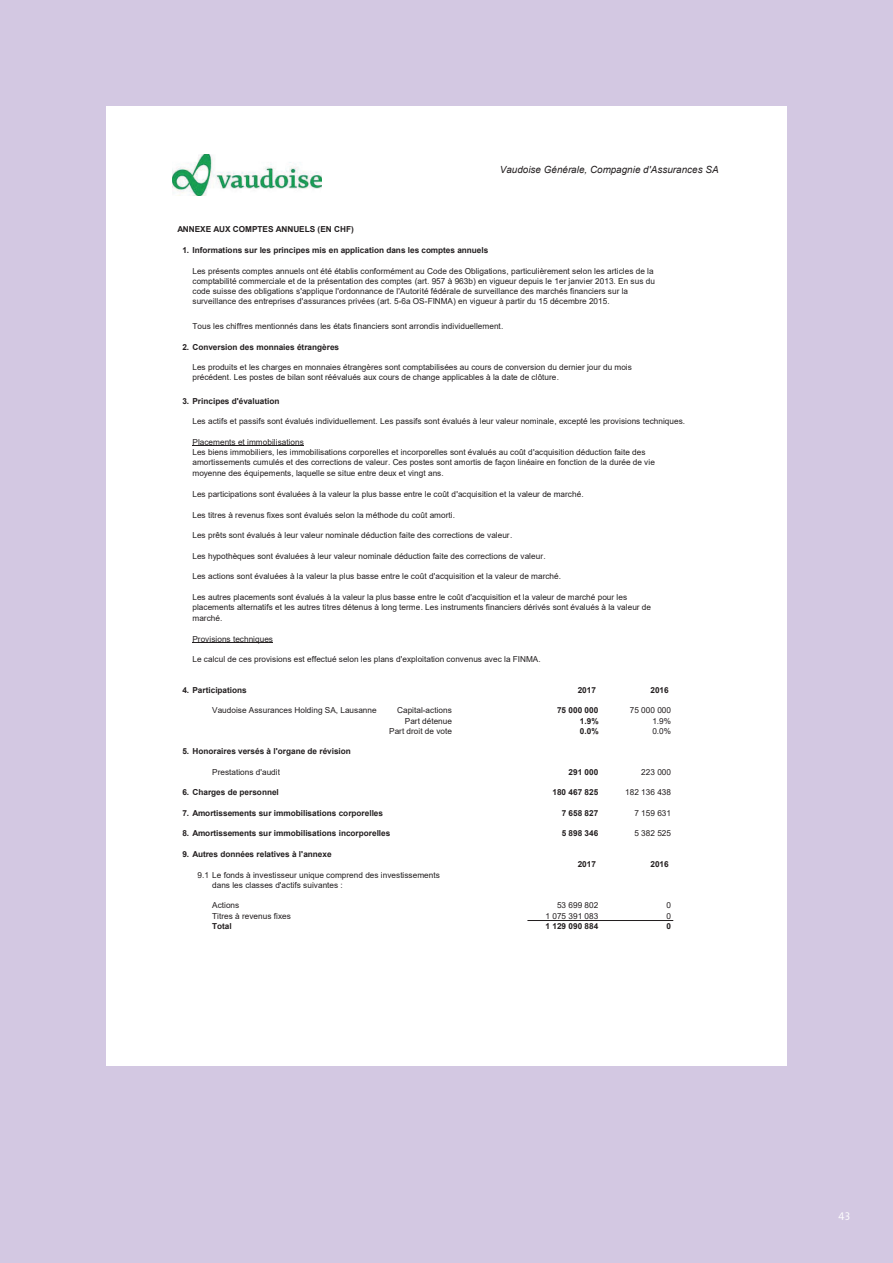
<style>
.page{position:relative;width:893px;height:1263px;background:#d3c8e2}
.page>*{position:absolute;margin:0;border:0;box-sizing:border-box;transform-origin:0 0}
.t1{font:11.25px "The Sans Semi Light Caps";color:#fff}
.t2{font:italic 9.9px "Arial";letter-spacing:.005em;color:#231f20}
.t3{font:8.25px/10.2px "Arial";color:#231f20}
.t4{font:700 8.25px "Arial";color:#231f20}
</style>
<div class="page">
<div style="left:106px;top:106px;width:681px;height:960px;background:#fff"></div>
<img style="left:172px;top:154px;width:149px;height:42px">
<hr style="left:192px;top:446px;width:112px;height:1px;background:#231f20">
<hr style="left:192px;top:642px;width:81px;height:1px;background:#231f20">
<hr style="left:528px;top:920px;width:145px;height:1px;background:#231f20">
<p class="t2" style="left:500px;top:163px;width:220px">Vaudoise Générale, Compagnie d'Assurances SA</p>
<p class="t4" style="left:177px;top:224px;width:178px">ANNEXE AUX COMPTES ANNUELS (EN CHF)</p>
<p class="t4" style="left:182px;top:244px;width:307px">1. Informations sur les principes mis en application dans les comptes annuels</p>
<p class="t3" style="left:192px;top:266px;width:464px">Les présents comptes annuels ont été établis conformément au Code des Obligations, particulièrement selon les articles de la comptabilité commerciale et de la présentation des comptes (art. 957 à 963b) en vigueur depuis le 1er janvier 2013. En sus du code suisse des obligations s'applique l'ordonnance de l'Autorité fédérale de surveillance des marchés financiers sur la surveillance des entreprises d'assurances privées (art. 5-6a OS-FINMA) en vigueur à partir du 15 décembre 2015.</p>
<p class="t3" style="left:192px;top:321px;width:313px">Tous les chiffres mentionnés dans les états financiers sont arrondis individuellement.</p>
<p class="t4" style="left:182px;top:341px;width:158px">2. Conversion des monnaies étrangères</p>
<p class="t3" style="left:192px;top:362px;width:441px">Les produits et les charges en monnaies étrangères sont comptabilisées au cours de conversion du dernier jour du mois précédent. Les postes de bilan sont réévalués aux cours de change applicables à la date de clôture.</p>
<p class="t4" style="left:182px;top:395px;width:99px">3. Principes d'évaluation</p>
<p class="t3" style="left:192px;top:416px;width:494px">Les actifs et passifs sont évalués individuellement. Les passifs sont évalués à leur valeur nominale, excepté les provisions techniques.</p>
<p class="t3" style="left:192px;top:437px;width:113px">Placements et immobilisations</p>
<p class="t3" style="left:192px;top:447px;width:464px">Les biens immobiliers, les immobilisations corporelles et incorporelles sont évalués au coût d'acquisition déduction faite des amortissements cumulés et des corrections de valeur. Ces postes sont amortis de façon linéaire en fonction de la durée de vie moyenne des équipements, laquelle se situe entre deux et vingt ans.</p>
<p class="t3" style="left:192px;top:489px;width:393px">Les participations sont évaluées à la valeur la plus basse entre le coût d'acquisition et la valeur de marché.</p>
<p class="t3" style="left:192px;top:510px;width:264px">Les titres à revenus fixes sont évalués selon la méthode du coût amorti.</p>
<p class="t3" style="left:192px;top:530px;width:321px">Les prêts sont évalués à leur valeur nominale déduction faite des corrections de valeur.</p>
<p class="t3" style="left:192px;top:551px;width:355px">Les hypothèques sont évaluées à leur valeur nominale déduction faite des corrections de valeur.</p>
<p class="t3" style="left:192px;top:571px;width:370px">Les actions sont évaluées à la valeur la plus basse entre le coût d'acquisition et la valeur de marché.</p>
<p class="t3" style="left:192px;top:592px;width:460px">Les autres placements sont évalués à la valeur la plus basse entre le coût d'acquisition et la valeur de marché pour les placements alternatifs et les autres titres détenus à long terme. Les instruments financiers dérivés sont évalués à la valeur de marché.</p>
<p class="t3" style="left:192px;top:633px;width:82px">Provisions techniques</p>
<p class="t3" style="left:192px;top:654px;width:350px">Le calcul de ces provisions est effectué selon les plans d'exploitation convenus avec la FINMA.</p>
<p class="t4" style="left:182px;top:684px;width:66px">4. Participations</p>
<p class="t4" style="left:578px;top:684px;width:20px">2017</p>
<p class="t4" style="left:650px;top:684px;width:20px">2016</p>
<p class="t3" style="left:212px;top:705px;width:166px">Vaudoise Assurances Holding SA, Lausanne</p>
<p class="t3" style="left:397px;top:705px;width:56px">Capital-actions</p>
<p class="t4" style="left:557px;top:705px;width:43px">75 000 000</p>
<p class="t3" style="left:630px;top:705px;width:43px">75 000 000</p>
<p class="t3" style="left:405px;top:715px;width:49px">Part détenue</p>
<p class="t4" style="left:580px;top:715px;width:20px">1.9%</p>
<p class="t3" style="left:652px;top:715px;width:20px">1.9%</p>
<p class="t3" style="left:389px;top:726px;width:64px">Part droit de vote</p>
<p class="t4" style="left:580px;top:725px;width:20px">0.0%</p>
<p class="t3" style="left:652px;top:726px;width:20px">0.0%</p>
<p class="t4" style="left:182px;top:746px;width:170px">5. Honoraires versés à l'organe de révision</p>
<p class="t3" style="left:212px;top:767px;width:69px">Prestations d'audit</p>
<p class="t4" style="left:568px;top:766px;width:31px">291 000</p>
<p class="t3" style="left:641px;top:767px;width:31px">223 000</p>
<p class="t4" style="left:182px;top:787px;width:98px">6. Charges de personnel</p>
<p class="t4" style="left:552px;top:787px;width:47px">180 467 825</p>
<p class="t3" style="left:625px;top:787px;width:47px">182 136 438</p>
<p class="t4" style="left:182px;top:807px;width:202px">7. Amortissements sur immobilisations corporelles</p>
<p class="t4" style="left:562px;top:807px;width:38px">7 658 827</p>
<p class="t3" style="left:634px;top:808px;width:38px">7 159 631</p>
<p class="t4" style="left:182px;top:828px;width:210px">8. Amortissements sur immobilisations incorporelles</p>
<p class="t4" style="left:562px;top:828px;width:38px">5 898 346</p>
<p class="t3" style="left:634px;top:828px;width:38px">5 382 525</p>
<p class="t4" style="left:182px;top:848px;width:151px">9. Autres données relatives à l'annexe</p>
<p class="t4" style="left:578px;top:858px;width:20px">2017</p>
<p class="t4" style="left:650px;top:858px;width:20px">2016</p>
<p class="t3" style="left:212px;top:869px;width:229px;text-indent:-15px">9.1 Le fonds à investisseur unique comprend des investissements dans les classes d'actifs suivantes :</p>
<p class="t3" style="left:212px;top:900px;width:29px">Actions</p>
<p class="t3" style="left:557px;top:900px;width:43px">53 699 802</p>
<p class="t3" style="left:666px;top:900px;width:6px">0</p>
<p class="t3" style="left:212px;top:910px;width:80px">Titres à revenus fixes</p>
<p class="t3" style="left:546px;top:910px;width:54px">1 075 391 083</p>
<p class="t3" style="left:666px;top:910px;width:6px">0</p>
<p class="t4" style="left:212px;top:920px;width:21px">Total</p>
<p class="t4" style="left:546px;top:920px;width:54px">1 129 090 884</p>
<p class="t4" style="left:666px;top:920px;width:6px">0</p>
<h1 class="t1" style="left:839px;top:1207px;width:13px">43</h1>
</div>
